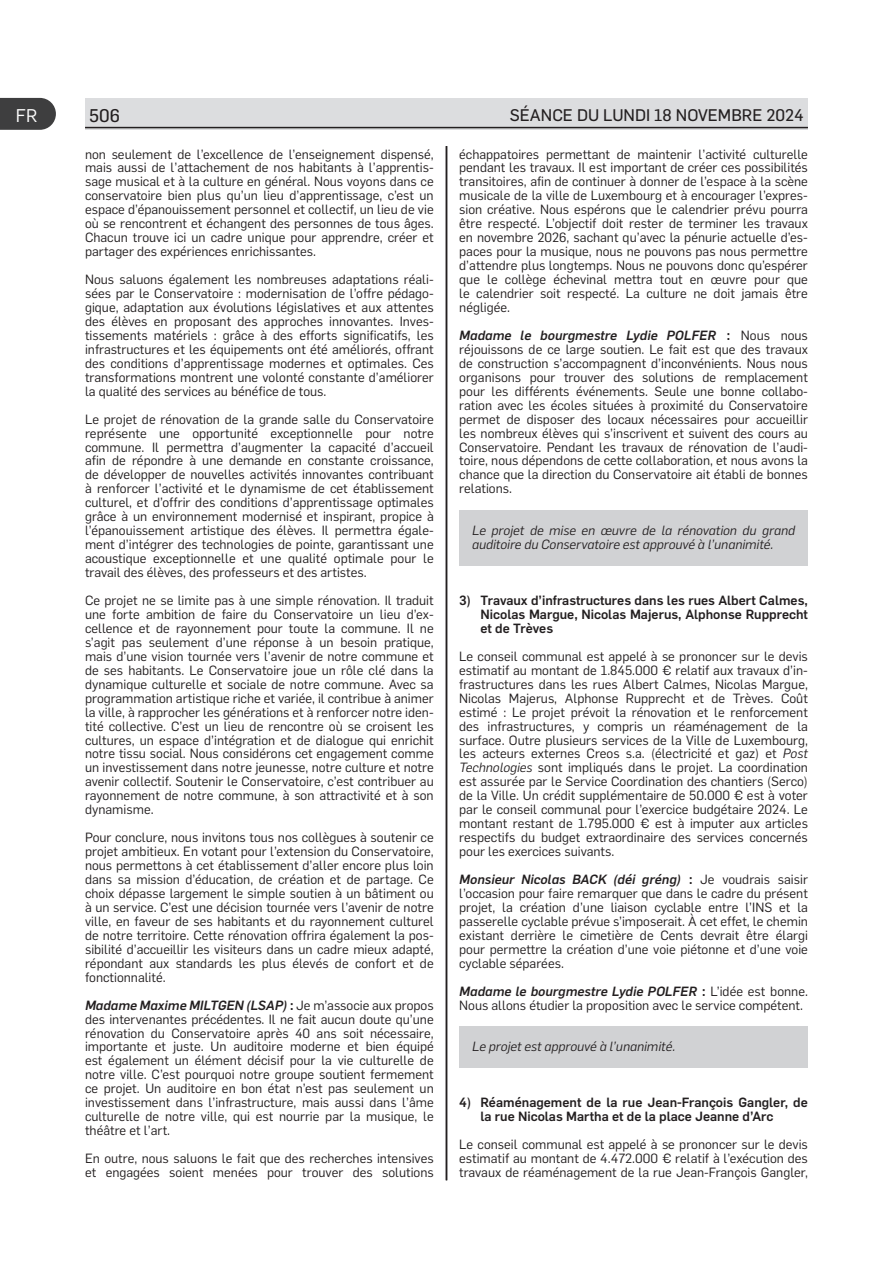
<style>
.page{position:relative;width:893px;height:1263px;background:#fff}
.page>*{position:absolute;margin:0;border:0;box-sizing:border-box;transform-origin:0 0}
.t1{font:18px "Flama Basic";color:#231f20}
.t2{font:18px "Flama";color:#fff}
.t3{font:16.5px "Flama Basic";color:#231f20}
.Text_FR{font:13.2px/14px "Flama";color:#231f20;text-align:justify}
.Text_FR_NAME{font:13.2px/14px "Flama";color:#231f20;text-align:justify}
.Heading_3_FR{font:500 13.2px/14px "Flama";color:#231f20;text-align:justify}
.Emphasis_FR{font:italic 13.2px/14px "Flama";color:#231f20}
.s1{font-weight:500;font-style:italic}
.s2{font-weight:500}
.s3{font-style:italic}
</style>
<div class="page">
<div style="left:85px;top:98px;width:723px;height:32px;background:#dcdddf"></div>
<svg style="left:0;top:98px;width:56px;height:32px;background:#4b4b4c"></svg>
<hr style="left:85px;top:127px;width:723px;height:1px;background:#231f20">
<div style="left:459px;top:510px;width:349px;height:55px;background:#d1d2d4"></div>
<div style="left:459px;top:1026px;width:349px;height:41px;background:#d1d2d4"></div>
<hr style="left:446px;top:146px;width:1px;height:1034px;background:#231f20">
<h1 class="t2" style="left:16px;top:103px;width:23px">FR</h1>
<h1 class="t1" style="left:89px;top:103px;width:32px">506</h1>
<p class="t3" style="left:510px;top:104px;width:295px">SÉANCE DU LUNDI 18 NOVEMBRE 2024</p>
<p class="Text_FR_NAME" style="left:85px;top:146px;width:350px">non seulement de l’excellence de l’enseignement dispensé, mais aussi de l’attachement de nos habitants à l’apprentis&shy;sage musical et à la culture en général. Nous voyons dans ce conservatoire bien plus qu’un lieu d’apprentissage, c’est un espace d’épanouissement personnel et collectif, un lieu de vie où se rencontrent et échangent des personnes de tous âges.<br>Chacun trouve ici un cadre unique pour apprendre, créer et partager des expériences enrichissantes.</p>
<p class="Text_FR" style="left:85px;top:272px;width:350px">Nous saluons également les nombreuses adaptations réali&shy;sées par le Conservatoire : modernisation de l’offre pédago&shy;gique, adaptation aux évolutions législatives et aux attentes des élèves en proposant des approches innovantes. Inves&shy;tissements matériels : grâce à des efforts significatifs, les infrastructures et les équipements ont été améliorés, offrant des conditions d’apprentissage modernes et optimales. Ces transformations montrent une volonté constante d’améliorer la qualité des services au bénéfice de tous.</p>
<p class="Text_FR" style="left:85px;top:411px;width:350px">Le projet de rénovation de la grande salle du Conservatoire représente une opportunité exceptionnelle pour notre commune. Il permettra d’augmenter la capacité d’accueil afin de répondre à une demande en constante croissance, de développer de nouvelles activités innovantes contribuant à renforcer l’activité et le dynamisme de cet établissement culturel, et d’offrir des conditions d’apprentissage optimales grâce à un environnement modernisé et inspirant, propice à l’épanouissement artistique des élèves. Il permettra égale&shy;ment d’intégrer des technologies de pointe, garantissant une acoustique exceptionnelle et une qualité optimale pour le travail des élèves, des professeurs et des artistes.</p>
<p class="Text_FR" style="left:85px;top:592px;width:350px">Ce projet ne se limite pas à une simple rénovation. Il traduit une forte ambition de faire du Conservatoire un lieu d’ex&shy;cellence et de rayonnement pour toute la commune. Il ne s’agit pas seulement d’une réponse à un besoin pratique, mais d’une vision tournée vers l’avenir de notre commune et de ses habitants. Le Conservatoire joue un rôle clé dans la dynamique culturelle et sociale de notre commune. Avec sa programmation artistique riche et variée, il contribue à animer la ville, à rapprocher les générations et à renforcer notre iden&shy;tité collective. C’est un lieu de rencontre où se croisent les cultures, un espace d’intégration et de dialogue qui enrichit notre tissu social. Nous considérons cet engagement comme un investissement dans notre jeunesse, notre culture et notre avenir collectif. Soutenir le Conservatoire, c’est contribuer au rayonnement de notre commune, à son attractivité et à son dynamisme.</p>
<p class="Text_FR" style="left:85px;top:830px;width:350px">Pour conclure, nous invitons tous nos collègues à soutenir ce projet ambitieux. En votant pour l’extension du Conservatoire, nous permettons à cet établissement d’aller encore plus loin dans sa mission d’éducation, de création et de partage. Ce choix dépasse largement le simple soutien à un bâtiment ou à un service. C’est une décision tournée vers l’avenir de notre ville, en faveur de ses habitants et du rayonnement culturel de notre territoire. Cette rénovation offrira également la pos&shy;sibilité d’accueillir les visiteurs dans un cadre mieux adapté, répondant aux standards les plus élevés de confort et de fonctionnalité.</p>
<p class="Text_FR_NAME" style="left:85px;top:997px;width:350px"><span class="s1">Madame Maxime MILTGEN (LSAP)</span> <span class="s2">:</span> Je m’associe aux propos des intervenantes précédentes. Il ne fait aucun doute qu’une rénovation du Conservatoire après 40 ans soit nécessaire, importante et juste. Un auditoire moderne et bien équipé est également un élément décisif pour la vie culturelle de notre ville. C’est pourquoi notre groupe soutient fermement ce projet. Un auditoire en bon état n’est pas seulement un investissement dans l’infrastructure, mais aussi dans l’âme culturelle de notre ville, qui est nourrie par la musique, le théâtre et l’art.</p>
<p class="Text_FR" style="left:85px;top:1150px;width:350px">En outre, nous saluons le fait que des recherches intensives et engagées soient menées pour trouver des solutions</p>
<p class="Text_FR" style="left:459px;top:146px;width:350px">échappatoires permettant de maintenir l’activité culturelle pendant les travaux. Il est important de créer ces possibilités transitoires, afin de continuer à donner de l’espace à la scène musicale de la ville de Luxembourg et à encourager l’expres&shy;sion créative. Nous espérons que le calendrier prévu pourra être respecté. L’objectif doit rester de terminer les travaux en novembre 2026, sachant qu’avec la pénurie actuelle d’es&shy;paces pour la musique, nous ne pouvons pas nous permettre d’attendre plus longtemps. Nous ne pouvons donc qu’espérer que le collège échevinal mettra tout en œuvre pour que le calendrier soit respecté. La culture ne doit jamais être négligée.</p>
<p class="Text_FR_NAME" style="left:459px;top:327px;width:350px"><span class="s1">Madame le bourgmestre Lydie POLFER</span> <span class="s2">:</span> Nous nous réjouissons de ce large soutien. Le fait est que des travaux de construction s’accompagnent d’inconvénients. Nous nous organisons pour trouver des solutions de remplacement pour les différents événements. Seule une bonne collabo&shy;ration avec les écoles situées à proximité du Conservatoire permet de disposer des locaux nécessaires pour accueillir les nombreux élèves qui s’inscrivent et suivent des cours au Conservatoire. Pendant les travaux de rénovation de l’audi&shy;toire, nous dépendons de cette collaboration, et nous avons la chance que la direction du Conservatoire ait établi de bonnes relations.</p>
<p class="Emphasis_FR" style="left:472px;top:523px;width:325px">Le projet de mise en œuvre de la rénovation du grand auditoire du Conservatoire est approuvé à l’unanimité.</p>
<h3 class="Heading_3_FR" style="left:480px;top:592px;width:329px;text-indent:-21px">3) Travaux d’infrastructures dans les rues Albert Calmes, Nicolas Margue, Nicolas Majerus, Alphonse Rupprecht et de Trèves</h3>
<p class="Text_FR" style="left:459px;top:648px;width:350px">Le conseil communal est appelé à se prononcer sur le devis estimatif au montant de 1.845.000 € relatif aux travaux d’in&shy;frastructures dans les rues Albert Calmes, Nicolas Margue, Nicolas Majerus, Alphonse Rupprecht et de Trèves. Coût estimé : Le projet prévoit la rénovation et le renforcement des infrastructures, y compris un réaménagement de la surface. Outre plusieurs services de la Ville de Luxembourg, les acteurs externes Creos s.a. (électricité et gaz) et <span class="s3">Post Technologies</span> sont impliqués dans le projet. La coordination est assurée par le Service Coordination des chantiers (Serco) de la Ville. Un crédit supplémentaire de 50.000 € est à voter par le conseil communal pour l’exercice budgétaire 2024. Le montant restant de 1.795.000 € est à imputer aux articles respectifs du budget extraordinaire des services concernés pour les exercices suivants.</p>
<p class="Text_FR_NAME" style="left:459px;top:871px;width:350px"><span class="s1">Monsieur Nicolas BACK (déi gréng)</span> <span class="s2">:</span> Je voudrais saisir l’occasion pour faire remarquer que dans le cadre du présent projet, la création d’une liaison cyclable entre l’INS et la passerelle cyclable prévue s’imposerait. À cet effet, le chemin existant derrière le cimetière de Cents devrait être élargi pour permettre la création d’une voie piétonne et d’une voie cyclable séparées.</p>
<p class="Text_FR_NAME" style="left:459px;top:983px;width:350px"><span class="s1">Madame le bourgmestre Lydie POLFER</span> <span class="s2">:</span> L’idée est bonne.<br>Nous allons étudier la proposition avec le service compétent.</p>
<p class="Emphasis_FR" style="left:472px;top:1039px;width:205px">Le projet est approuvé à l’unanimité.</p>
<h3 class="Heading_3_FR" style="left:480px;top:1094px;width:329px;text-indent:-21px">4) Réaménagement de la rue Jean-François Gangler, de la rue Nicolas Martha et de la place Jeanne d’Arc</h3>
<p class="Text_FR" style="left:459px;top:1136px;width:350px">Le conseil communal est appelé à se prononcer sur le devis estimatif au montant de 4.472.000 € relatif à l’exécution des travaux de réaménagement de la rue Jean-François Gangler,</p>
</div>
